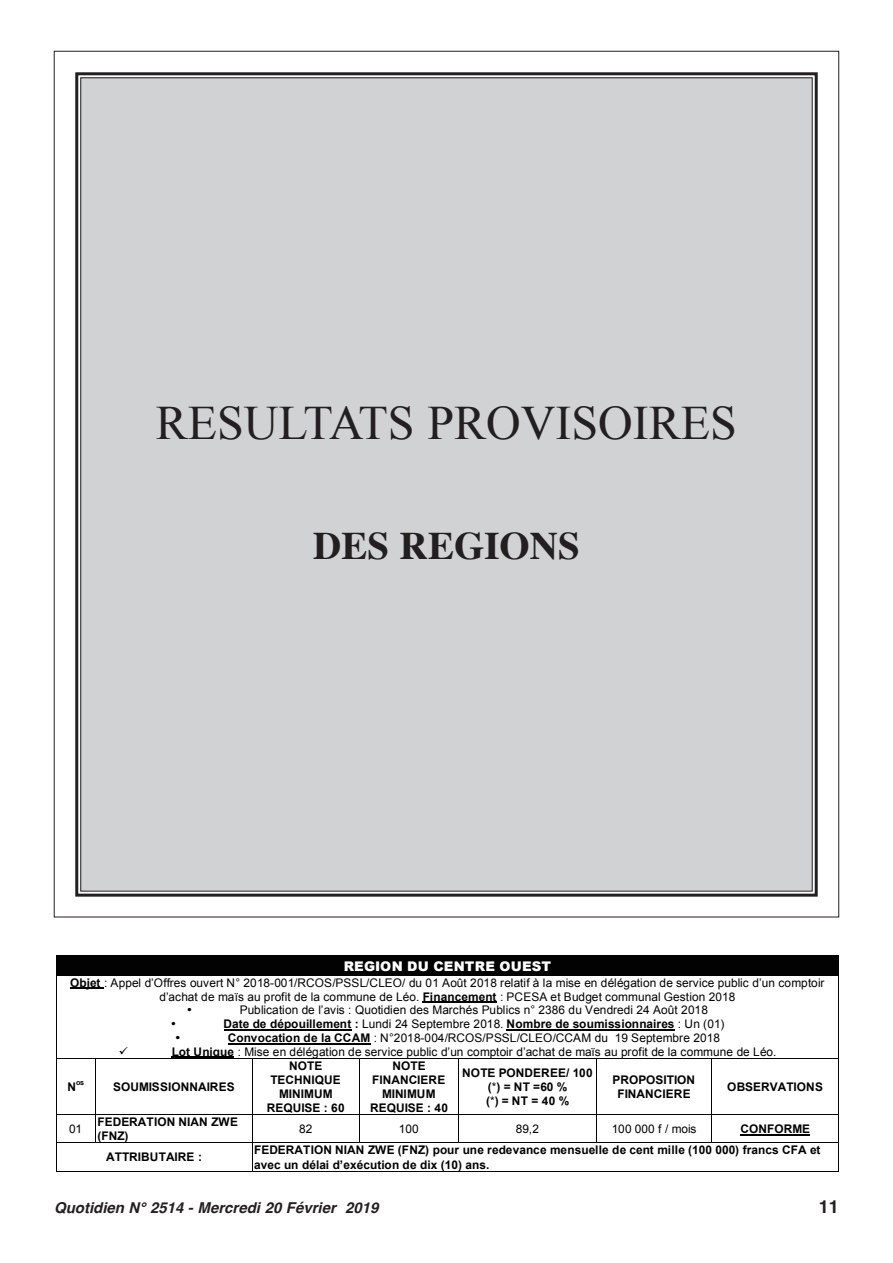
<style>
.page{position:relative;width:893px;height:1263px;background:#fff}
.page>*{position:absolute;margin:0;border:0;box-sizing:border-box;transform-origin:0 0}
.t1{font:48px "Times New Roman";color:#231f20}
.t2{font:700 39px "Times";color:#231f20}
.t3{font:700 18px "Helvetica";color:#231f20}
.t4{font:italic 700 15px "Helvetica";color:#231f20}
.t5{font:900 13.35px "Arial";letter-spacing:.005em;color:#fff}
.t6{font:11.85px/14.1px "Arial";color:#020202;text-align:center}
.t7{font:700 11.85px/13.8px "Arial";letter-spacing:.005em;color:#020202;text-align:center}
.t8{font:11.85px "Symbol";color:#020202}
.t9{font:700 7.2px "Arial";color:#020202}
.s1{font-weight:700}
.s2{font-weight:400}
</style>
<div class="page">
<div style="left:81px;top:78px;width:731px;height:813px;background:#d1d2d4"></div>
<div style="left:75px;top:72px;width:743px;height:825px;border:3px solid #231f20"></div>
<div style="left:58px;top:956px;width:779px;height:19px;background:#020202"></div>
<hr style="left:57px;top:955px;width:781px;height:1px;background:#020202">
<hr style="left:70px;top:988px;width:34px;height:1px;background:#020202">
<hr style="left:423px;top:1002px;width:74px;height:1px;background:#020202">
<hr style="left:224px;top:1029px;width:127px;height:1px;background:#020202">
<hr style="left:507px;top:1029px;width:168px;height:1px;background:#020202">
<hr style="left:228px;top:1043px;width:142px;height:1px;background:#020202">
<hr style="left:172px;top:1057px;width:62px;height:1px;background:#020202">
<svg style="left:56px;top:955px;width:1px;height:20px"></svg>
<hr style="left:57px;top:975px;width:781px;height:1px;background:#020202">
<svg style="left:838px;top:955px;width:1px;height:20px"></svg>
<hr style="left:56px;top:975px;width:1px;height:83px;background:#020202">
<hr style="left:838px;top:975px;width:1px;height:83px;background:#020202">
<hr style="left:57px;top:1058px;width:38px;height:1px;background:#020202">
<hr style="left:96px;top:1058px;width:156px;height:1px;background:#020202">
<hr style="left:252px;top:1058px;width:107px;height:1px;background:#020202">
<hr style="left:360px;top:1058px;width:98px;height:1px;background:#020202">
<hr style="left:459px;top:1058px;width:137px;height:1px;background:#020202">
<hr style="left:597px;top:1058px;width:114px;height:1px;background:#020202">
<hr style="left:712px;top:1058px;width:126px;height:1px;background:#020202">
<hr style="left:56px;top:1059px;width:1px;height:55px;background:#020202">
<hr style="left:95px;top:1059px;width:1px;height:55px;background:#020202">
<hr style="left:252px;top:1059px;width:1px;height:55px;background:#020202">
<hr style="left:359px;top:1059px;width:1px;height:55px;background:#020202">
<hr style="left:458px;top:1059px;width:1px;height:55px;background:#020202">
<hr style="left:596px;top:1059px;width:1px;height:55px;background:#020202">
<hr style="left:711px;top:1059px;width:1px;height:55px;background:#020202">
<hr style="left:838px;top:1059px;width:1px;height:55px;background:#020202">
<hr style="left:741px;top:1134px;width:69px;height:1px;background:#020202">
<hr style="left:57px;top:1114px;width:38px;height:1px;background:#020202">
<hr style="left:96px;top:1114px;width:156px;height:1px;background:#020202">
<hr style="left:252px;top:1114px;width:107px;height:1px;background:#020202">
<hr style="left:360px;top:1114px;width:98px;height:1px;background:#020202">
<hr style="left:459px;top:1114px;width:137px;height:1px;background:#020202">
<hr style="left:597px;top:1114px;width:114px;height:1px;background:#020202">
<hr style="left:712px;top:1114px;width:126px;height:1px;background:#020202">
<hr style="left:57px;top:1142px;width:38px;height:1px;background:#020202">
<svg style="left:95px;top:1114px;width:1px;height:29px"></svg>
<hr style="left:96px;top:1142px;width:156px;height:1px;background:#020202">
<hr style="left:252px;top:1142px;width:107px;height:1px;background:#020202">
<svg style="left:359px;top:1114px;width:1px;height:29px"></svg>
<hr style="left:360px;top:1142px;width:98px;height:1px;background:#020202">
<svg style="left:458px;top:1114px;width:1px;height:29px"></svg>
<hr style="left:459px;top:1142px;width:137px;height:1px;background:#020202">
<svg style="left:596px;top:1114px;width:1px;height:29px"></svg>
<hr style="left:597px;top:1142px;width:114px;height:1px;background:#020202">
<svg style="left:711px;top:1114px;width:1px;height:29px"></svg>
<hr style="left:712px;top:1142px;width:126px;height:1px;background:#020202">
<svg style="left:56px;top:1114px;width:1px;height:58px"></svg>
<hr style="left:57px;top:1171px;width:195px;height:1px;background:#020202">
<svg style="left:252px;top:1115px;width:1px;height:56px"></svg>
<hr style="left:252px;top:1171px;width:586px;height:1px;background:#020202">
<svg style="left:838px;top:1114px;width:1px;height:58px"></svg>
<h1 class="t1" style="left:156px;top:396px;width:582px">RESULTATS PROVISOIRES</h1>
<h2 class="t2" style="left:313px;top:530px;width:268px">DES REGIONS</h2>
<p class="t5" style="left:344px;top:956px;width:209px">REGION DU CENTRE OUEST</p>
<p class="t6" style="left:70px;top:975px;width:756px"><span class="s1">Objet</span> : Appel d’Offres ouvert N° 2018-001/RCOS/PSSL/CLEO/ du 01 Août 2018 relatif à la mise en délégation de service public d’un comptoir d’achat de maïs au profit de la commune de Léo. <span class="s1">Financement</span> : PCESA et Budget communal Gestion 2018</p>
<p class="t8" style="left:187px;top:1006px;width:7px">•</p>
<p class="t6" style="left:240px;top:1003px;width:470px">Publication de l’avis : Quotidien des Marchés Publics n° 2386 du Vendredi 24 Août 2018</p>
<p class="t8" style="left:171px;top:1020px;width:7px">•</p>
<p class="t7" style="left:224px;top:1017px;width:502px">Date de dépouillement : <span class="s2">Lundi 24 Septembre 2018.</span> Nombre de soumissionnaires <span class="s2">: Un (01)</span></p>
<p class="t8" style="left:175px;top:1034px;width:7px">•</p>
<p class="t6" style="left:172px;top:1031px;width:606px;line-height:13.6px"><span class="s1">Convocation de la CCAM</span> : N°2018-004/RCOS/PSSL/CLEO/CCAM du 19 Septembre 2018<br><span class="s1">Lot Unique</span> : Mise en délégation de service public d’un comptoir d’achat de maïs au profit de la commune de Léo.</p>
<p class="t7" style="left:67px;top:1080px;width:10px">N</p>
<p class="t9" style="left:76px;top:1078px;width:10px">os</p>
<p class="t7" style="left:113px;top:1080px;width:123px">SOUMISSIONNAIRES</p>
<p class="t7" style="left:267px;top:1059px;width:79px">NOTE<br>TECHNIQUE<br>MINIMUM<br>REQUISE : 60</p>
<p class="t7" style="left:370px;top:1059px;width:79px">NOTE<br>FINANCIERE<br>MINIMUM<br>REQUISE : 40</p>
<p class="t7" style="left:462px;top:1066px;width:132px">NOTE PONDEREE/ 100 (<span class="s2">*</span>) = NT =60 %<br>(<span class="s2">*</span>) = NT = 40 %</p>
<p class="t7" style="left:612px;top:1073px;width:84px">PROPOSITION<br>FINANCIERE</p>
<p class="t7" style="left:727px;top:1080px;width:97px">OBSERVATIONS</p>
<p class="t6" style="left:69px;top:1122px;width:15px">01</p>
<p class="t7" style="left:98px;top:1115px;width:142px;text-align:left">FEDERATION NIAN ZWE (FNZ)</p>
<p class="t6" style="left:299px;top:1122px;width:15px">82</p>
<p class="t6" style="left:399px;top:1122px;width:21px">100</p>
<p class="t6" style="left:516px;top:1122px;width:25px">89,2</p>
<p class="t6" style="left:612px;top:1122px;width:86px">100 000 f / mois</p>
<p class="t7" style="left:741px;top:1122px;width:71px">CONFORME</p>
<p class="t7" style="left:106px;top:1150px;width:97px">ATTRIBUTAIRE :</p>
<p class="t7" style="left:254px;top:1143px;width:568px;text-align:left">FEDERATION NIAN ZWE (FNZ) pour une redevance mensuelle de cent mille (100 000) francs CFA et avec un délai d’exécution de dix (10) ans.</p>
<p class="t4" style="left:54px;top:1201px;width:326px">Quotidien N° 2514 - Mercredi 20 Février 2019</p>
<h3 class="t3" style="left:819px;top:1199px;width:22px">11</h3>
</div>
